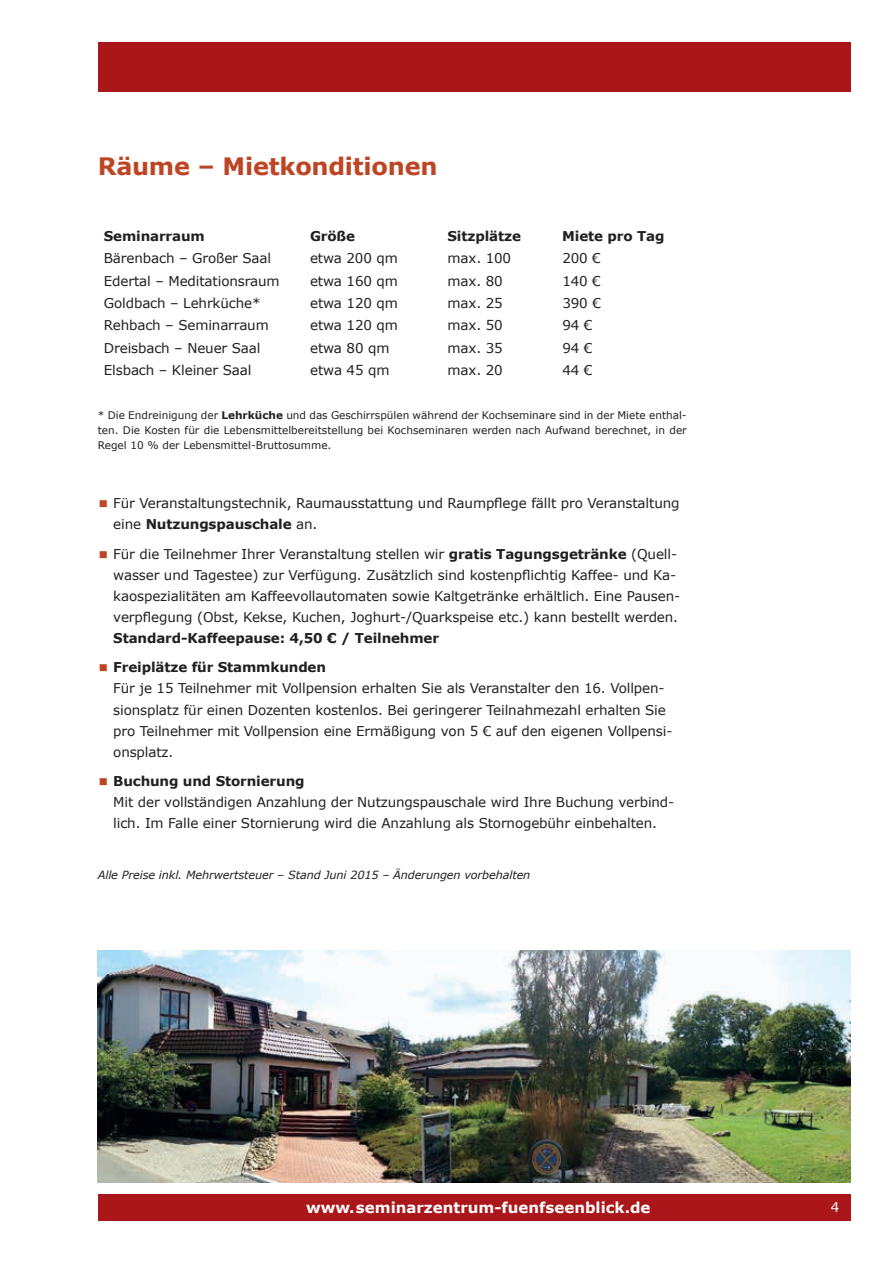
<style>
.page{position:relative;width:893px;height:1263px;background:#fff}
.page>*{position:absolute;margin:0;border:0;box-sizing:border-box;transform-origin:0 0}
.t1{font:700 24px "Verdana";letter-spacing:-.01em;color:#be4524}
.t2{font:700 15px "Verdana";color:#fff}
.t3{font:13.5px/21px "Verdana";letter-spacing:-.01em;color:#231f20}
.t4{font:700 13.5px "Verdana";letter-spacing:-.01em;color:#231f20}
.t5{font:13.5px "Verdana";color:#fff}
.t6{font:italic 11.25px "Verdana";letter-spacing:-.01em;color:#231f20}
.t7{font:10.5px/15px "Verdana";color:#231f20;text-align:justify}
.s1{font-weight:700}
.s2{font-size:31.5px;color:#be4524}
</style>
<div class="page">
<div style="left:98px;top:43px;width:752px;height:49px;background:#ab161a"></div>
<div style="left:98px;top:1193px;width:752px;height:27px;background:#ab161a"></div>
<img style="left:98px;top:950px;width:752px;height:232px">
<h1 class="t1" style="left:98px;top:149px;width:341px">Räume – Mietkonditionen</h1>
<p class="t4" style="left:104px;top:226px;width:103px">Seminarraum</p>
<p class="t4" style="left:310px;top:226px;width:46px">Größe</p>
<p class="t4" style="left:447px;top:226px;width:75px">Sitzplätze</p>
<p class="t4" style="left:562px;top:226px;width:104px">Miete pro Tag</p>
<p class="t3" style="left:104px;top:248px;width:169px">Bärenbach – Großer Saal</p>
<p class="t3" style="left:310px;top:248px;width:89px">etwa 200 qm</p>
<p class="t3" style="left:447px;top:248px;width:65px">max. 100</p>
<p class="t3" style="left:562px;top:248px;width:40px">200 €</p>
<p class="t3" style="left:104px;top:270px;width:177px">Edertal – Meditationsraum</p>
<p class="t3" style="left:310px;top:270px;width:89px">etwa 160 qm</p>
<p class="t3" style="left:447px;top:270px;width:57px">max. 80</p>
<p class="t3" style="left:562px;top:270px;width:40px">140 €</p>
<p class="t3" style="left:104px;top:292px;width:158px">Goldbach – Lehrküche*</p>
<p class="t3" style="left:310px;top:292px;width:89px">etwa 120 qm</p>
<p class="t3" style="left:448px;top:292px;width:57px">max. 25</p>
<p class="t3" style="left:562px;top:292px;width:40px">390 €</p>
<p class="t3" style="left:104px;top:315px;width:166px">Rehbach – Seminarraum</p>
<p class="t3" style="left:310px;top:315px;width:89px">etwa 120 qm</p>
<p class="t3" style="left:448px;top:315px;width:57px">max. 50</p>
<p class="t3" style="left:562px;top:315px;width:32px">94 €</p>
<p class="t3" style="left:104px;top:337px;width:158px">Dreisbach – Neuer Saal</p>
<p class="t3" style="left:310px;top:337px;width:81px">etwa 80 qm</p>
<p class="t3" style="left:448px;top:337px;width:57px">max. 35</p>
<p class="t3" style="left:562px;top:337px;width:32px">94 €</p>
<p class="t3" style="left:104px;top:359px;width:149px">Elsbach – Kleiner Saal</p>
<p class="t3" style="left:310px;top:359px;width:81px">etwa 45 qm</p>
<p class="t3" style="left:448px;top:359px;width:57px">max. 20</p>
<p class="t3" style="left:562px;top:359px;width:32px">44 €</p>
<p class="t7" style="left:98px;top:408px;width:590px">* Die Endreinigung der <span class="s1">Lehrküche</span> und das Geschirrspülen während der Kochseminare sind in der Miete enthal&shy;ten. Die Kosten für die Lebensmittelbereitstellung bei Kochseminaren werden nach Aufwand berechnet, in der Regel 10 % der Lebensmittel-Bruttosumme.</p>
<p class="t3" style="left:113px;top:493px;width:568px;text-indent:-15px"><span class="s2">▪</span> Für Veranstaltungstechnik, Raumausstattung und Raumpflege fällt pro Veranstaltung eine <span class="s1">Nutzungspauschale</span> an.</p>
<p class="t3" style="left:113px;top:543px;width:568px;text-indent:-15px"><span class="s2">▪</span> Für die Teilnehmer Ihrer Veranstaltung stellen wir <span class="s1">gratis Tagungsgetränke</span> (Quell&shy;wasser und Tagestee) zur Verfügung. Zusätzlich sind kostenpflichtig Kaffee- und Ka&shy;kaospezialitäten am Kaffeevollautomaten sowie Kaltgetränke erhältlich. Eine Pausen&shy;verpflegung (Obst, Kekse, Kuchen, Joghurt-/Quarkspeise etc.) kann bestellt werden.</p>
<p class="t4" style="left:113px;top:628px;width:327px">Standard-Kaffeepause: 4,50 € / Teilnehmer</p>
<p class="t3" style="left:113px;top:657px;width:561px;text-indent:-15px"><span class="s2">▪</span> <span class="s1">Freiplätze für Stammkunden<br></span>Für je 15 Teilnehmer mit Vollpension erhalten Sie als Veranstalter den 16. Vollpen&shy;sionsplatz für einen Dozenten kostenlos. Bei geringerer Teilnahmezahl erhalten Sie pro Teilnehmer mit Vollpension eine Ermäßigung von 5 € auf den eigenen Vollpensi&shy;onsplatz.</p>
<p class="t3" style="left:113px;top:770px;width:563px;text-indent:-15px"><span class="s2">▪</span> <span class="s1">Buchung und Stornierung<br></span>Mit der vollständigen Anzahlung der Nutzungspauschale wird Ihre Buchung verbind&shy;lich. Im Falle einer Stornierung wird die Anzahlung als Stornogebühr einbehalten.</p>
<p class="t6" style="left:98px;top:867px;width:434px">Alle Preise inkl. Mehrwertsteuer – Stand Juni 2015 – Änderungen vorbehalten</p>
<p class="t2" style="left:306px;top:1196px;width:346px">www.seminarzentrum-fuenfseenblick.de</p>
<p class="t5" style="left:831px;top:1198px;width:10px">4</p>
</div>
